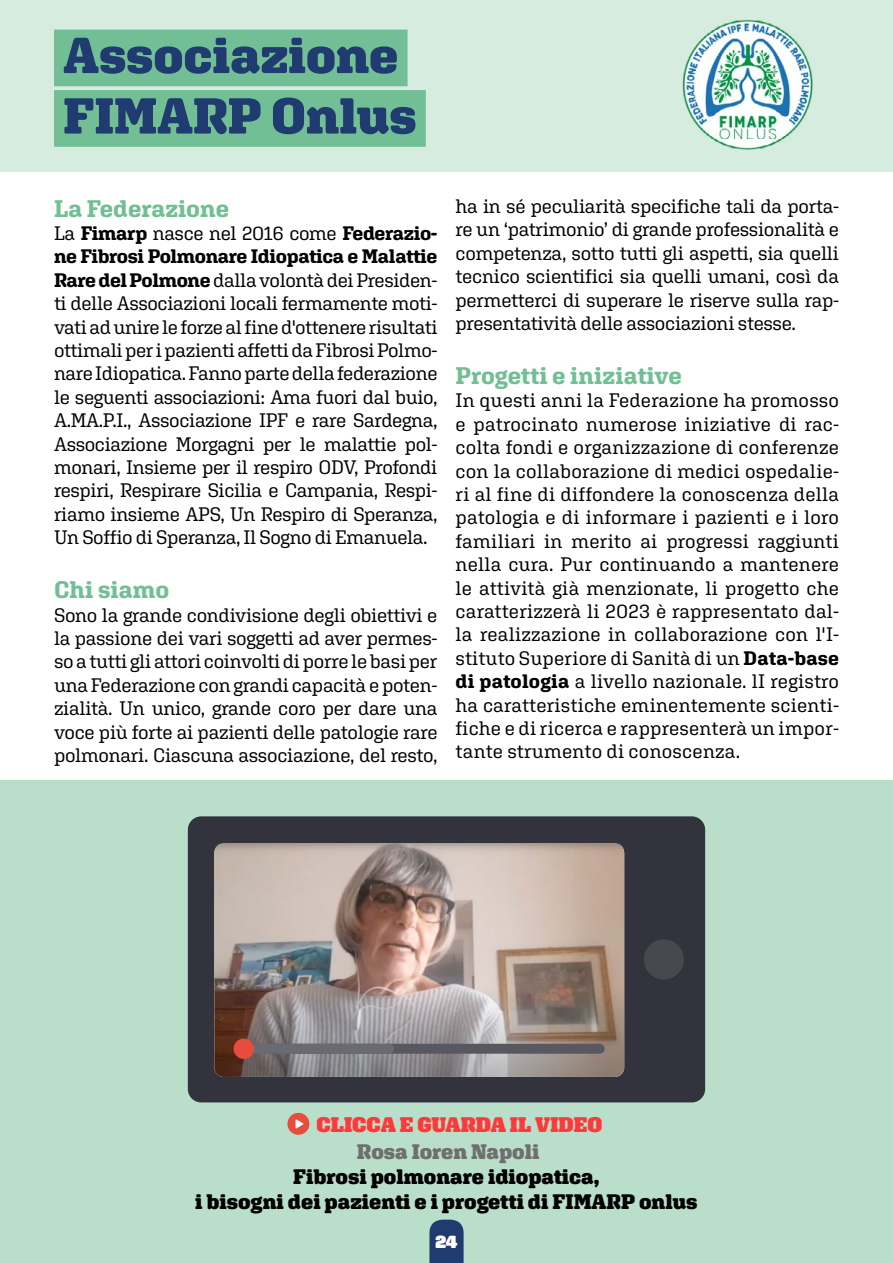
<style>
.page{position:relative;width:893px;height:1263px;background:#fff}
.page>*{position:absolute;margin:0;border:0;box-sizing:border-box;transform-origin:0 0}
.t1{font:900 50.4px/60.4px "Aglet Slab";color:#1f3b70}
.t2{font:700 24px "Aglet Slab";color:#72bf95}
.t3{font:900 21.15px "Aglet Slab";color:#fe393a}
.t4{font:900 21px/25.2px "Aglet Slab";color:#000;text-align:center}
.t5{font:900 21px "Aglet Slab";color:#706f6f}
.t6{font:19.5px/23.4px "Aglet Slab";letter-spacing:-.02em;color:#000;text-align:justify}
.t7{font:900 18px "Aglet Slab";color:#fff}
.s1{font-weight:700}
</style>
<div class="page">
<div style="left:0;top:0;width:893px;height:171px;background:#d5ecdf"></div>
<div style="left:54px;top:30px;width:354px;height:56px;background:#72bf95"></div>
<div style="left:54px;top:90px;width:372px;height:57px;background:#72bf95"></div>
<div style="left:0;top:780px;width:893px;height:483px;background:#b9dfca"></div>
<div style="left:188px;top:816px;width:517px;height:286px;background:#33333d;border-radius:13px"></div>
<div style="left:644px;top:939px;width:40px;height:40px;background:#48484f;border-radius:50%"></div>
<img style="left:214px;top:843px;width:410px;height:234px">
<div style="left:235px;top:1044px;width:370px;height:10px;background:#585860;border-radius:5px"></div>
<div style="left:235px;top:1044px;width:159px;height:10px;background:#6a6a72;border-radius:5px"></div>
<div style="left:234px;top:1038px;width:20px;height:21px;background:#e74c3c;border-radius:50%"></div>
<div style="left:287px;top:1113px;width:22px;height:22px;background:#e74c3c;border-radius:50%"></div>
<svg style="left:296px;top:1119px;width:7px;height:9px"></svg>
<img style="left:682px;top:19px;width:131px;height:131px">
<svg style="left:429px;top:1219px;width:35px;height:44px;background:#2b4877"></svg>
<h1 class="t1" style="left:63px;top:24px;width:355px">Associazione<br>FIMARP Onlus</h1>
<p class="t2" style="left:54px;top:194px;width:177px">La Federazione</p>
<p class="t6" style="left:54px;top:221px;width:385px">La <span class="s1">Fimarp</span> nasce nel 2016 come <span class="s1">Federazio&shy;ne Fibrosi Polmonare Idiopatica e Malattie Rare del Polmone</span> dalla volontà dei Presiden&shy;ti delle Associazioni locali fermamente moti&shy;vati ad unire le forze al fine d'ottenere risultati ottimali per i pazienti affetti da Fibrosi Polmo&shy;nare Idiopatica. Fanno parte della federazione le seguenti associazioni: Ama fuori dal buio, A.MA.P.I., Associazione IPF e rare Sardegna, Associazione Morgagni per le malattie pol&shy;monari, Insieme per il respiro ODV, Profondi respiri, Respirare Sicilia e Campania, Respi&shy;riamo insieme APS, Un Respiro di Speranza, Un Soffio di Speranza, Il Sogno di Emanuela.</p>
<p class="t2" style="left:54px;top:575px;width:117px">Chi siamo</p>
<p class="t6" style="left:54px;top:603px;width:385px">Sono la grande condivisione degli obiettivi e la passione dei vari soggetti ad aver permes&shy;so a tutti gli attori coinvolti di porre le basi per una Federazione con grandi capacità e poten&shy;zialità. Un unico, grande coro per dare una voce più forte ai pazienti delle patologie rare polmonari. Ciascuna associazione, del resto,</p>
<p class="t6" style="left:456px;top:194px;width:385px">ha in sé peculiarità specifiche tali da porta&shy;re un ‘patrimonio’ di grande professionalità e competenza, sotto tutti gli aspetti, sia quelli tecnico scientifici sia quelli umani, così da permetterci di superare le riserve sulla rap&shy;presentatività delle associazioni stesse.</p>
<p class="t2" style="left:456px;top:361px;width:228px">Progetti e iniziative</p>
<p class="t6" style="left:456px;top:388px;width:385px">In questi anni la Federazione ha promosso e patrocinato numerose iniziative di rac&shy;colta fondi e organizzazione di conferenze con la collaborazione di medici ospedalie&shy;ri al fine di diffondere la conoscenza della patologia e di informare i pazienti e i loro familiari in merito ai progressi raggiunti nella cura. Pur continuando a mantenere le attività già menzionate, li progetto che caratterizzerà li 2023 è rappresentato dal&shy;la realizzazione in collaborazione con l'I&shy;stituto Superiore di Sanità di un <span class="s1">Data-base di patologia</span> a livello nazionale. lI registro ha caratteristiche eminentemente scienti&shy;fiche e di ricerca e rappresenterà un impor&shy;tante strumento di conoscenza.</p>
<p class="t3" style="left:316px;top:1112px;width:288px">CLICCA E GUARDA IL VIDEO</p>
<p class="t5" style="left:357px;top:1139px;width:184px">Rosa Ioren Napoli</p>
<p class="t4" style="left:195px;top:1164px;width:504px">Fibrosi polmonare idiopatica,<br>i bisogni dei pazienti e i progetti di FIMARP onlus</p>
<p class="t7" style="left:435px;top:1231px;width:24px">24</p>
</div>
